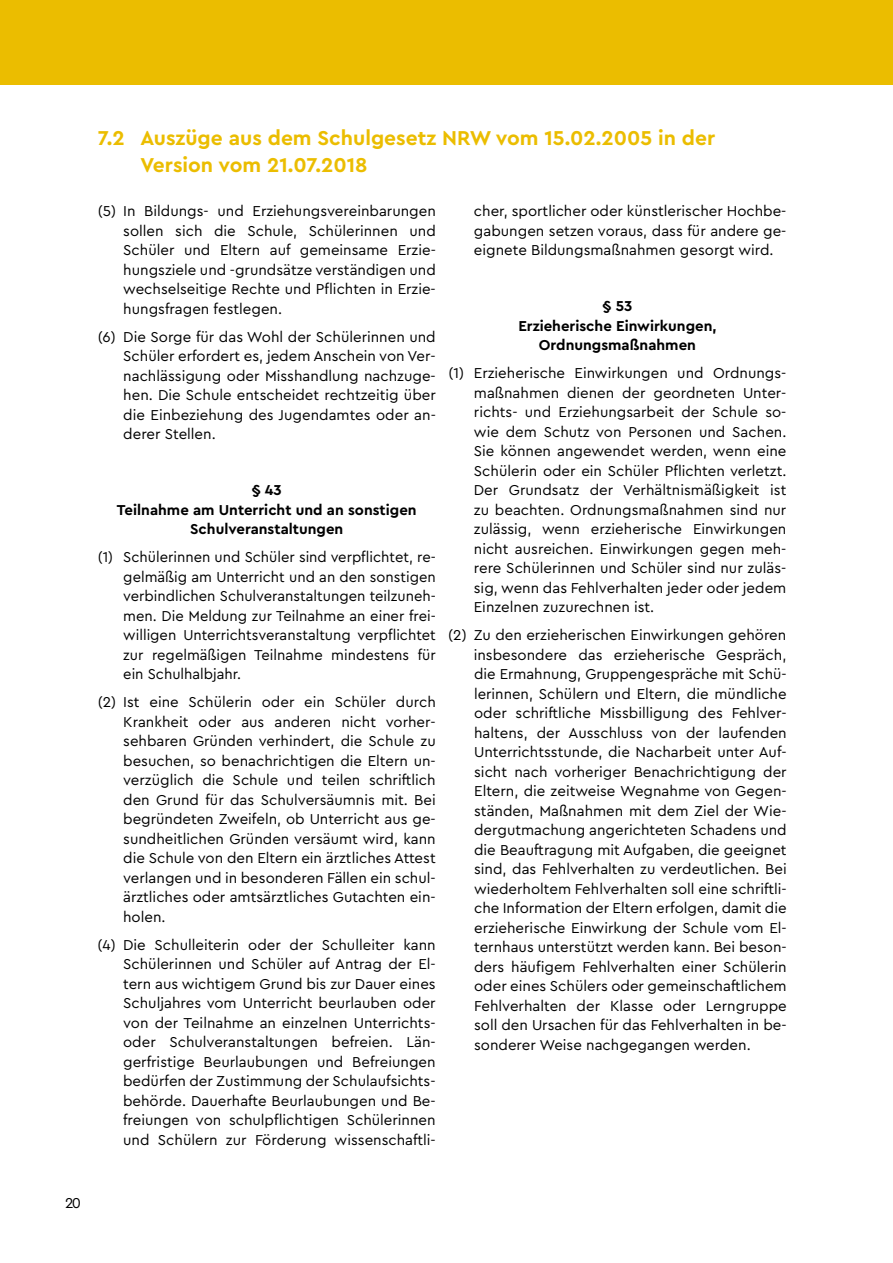
<style>
.page{position:relative;width:893px;height:1263px;background:#fff}
.page>*{position:absolute;margin:0;border:0;box-sizing:border-box;transform-origin:0 0}
.t1{font:700 21px/27.3px "Cera Bielefeld";color:#ebbd00}
.t2{font:15px/19.5px "Cera Bielefeld";color:#000;text-align:justify}
.t3{font:700 15px/19.5px "Cera Bielefeld";color:#000;text-align:center}
</style>
<div class="page">
<div style="left:0;top:0;width:893px;height:85px;background:#ebbd00"></div>
<h1 class="t1" style="left:140px;top:123px;width:576px;text-indent:-43px">7.2 Auszüge aus dem Schulgesetz NRW vom 15.02.2005 in der<br>Version vom 21.07.2018</h1>
<p class="t2" style="left:123px;top:201px;width:314px;text-indent:-25px">(5) In Bildungs- und Erziehungsvereinbarungen sollen sich die Schule, Schülerinnen und Schüler und Eltern auf gemeinsame Erzie&shy;hungsziele und -grundsätze verständigen und wechselseitige Rechte und Pflichten in Erzie&shy;hungsfragen festlegen.</p>
<p class="t2" style="left:123px;top:326px;width:314px;text-indent:-25px">(6) Die Sorge für das Wohl der Schülerinnen und Schüler erfordert es, jedem Anschein von Ver&shy;nachlässigung oder Misshandlung nachzuge&shy;hen. Die Schule entscheidet rechtzeitig über die Einbeziehung des Jugendamtes oder an&shy;derer Stellen.</p>
<p class="t3" style="left:117px;top:480px;width:301px">§ 43<br>Teilnahme am Unterricht und an sonstigen<br>Schulveranstaltungen</p>
<p class="t2" style="left:123px;top:547px;width:314px;text-indent:-25px">(1) Schülerinnen und Schüler sind verpflichtet, re&shy;gelmäßig am Unterricht und an den sonstigen verbindlichen Schulveranstaltungen teilzuneh&shy;men. Die Meldung zur Teilnahme an einer frei&shy;willigen Unterrichtsveranstaltung verpflichtet zur regelmäßigen Teilnahme mindestens für ein Schulhalbjahr.</p>
<p class="t2" style="left:123px;top:692px;width:314px;text-indent:-25px">(2) Ist eine Schülerin oder ein Schüler durch Krankheit oder aus anderen nicht vorher&shy;sehbaren Gründen verhindert, die Schule zu besuchen, so benachrichtigen die Eltern un&shy;verzüglich die Schule und teilen schriftlich den Grund für das Schulversäumnis mit. Bei begründeten Zweifeln, ob Unterricht aus ge&shy;sundheitlichen Gründen versäumt wird, kann die Schule von den Eltern ein ärztliches Attest verlangen und in besonderen Fällen ein schul&shy;ärztliches oder amtsärztliches Gutachten ein&shy;holen.</p>
<p class="t2" style="left:123px;top:934px;width:314px;text-indent:-25px">(4) Die Schulleiterin oder der Schulleiter kann Schülerinnen und Schüler auf Antrag der El&shy;tern aus wichtigem Grund bis zur Dauer eines Schuljahres vom Unterricht beurlauben oder von der Teilnahme an einzelnen Unterrichts&shy;oder Schulveranstaltungen befreien. Län&shy;gerfristige Beurlaubungen und Befreiungen bedürfen der Zustimmung der Schulaufsichts&shy;behörde. Dauerhafte Beurlaubungen und Be&shy;freiungen von schulpflichtigen Schülerinnen und Schülern zur Förderung wissenschaftli-</p>
<p class="t2" style="left:474px;top:201px;width:314px">cher, sportlicher oder künstlerischer Hochbe&shy;gabungen setzen voraus, dass für andere ge&shy;eignete Bildungsmaßnahmen gesorgt wird.</p>
<p class="t3" style="left:518px;top:296px;width:200px">§ 53<br>Erzieherische Einwirkungen,<br>Ordnungsmaßnahmen</p>
<p class="t2" style="left:474px;top:363px;width:314px;text-indent:-25px">(1) Erzieherische Einwirkungen und Ordnungs&shy;maßnahmen dienen der geordneten Unter&shy;richts- und Erziehungsarbeit der Schule so&shy;wie dem Schutz von Personen und Sachen.<br>Sie können angewendet werden, wenn eine Schülerin oder ein Schüler Pflichten verletzt.<br>Der Grundsatz der Verhältnismäßigkeit ist zu beachten. Ordnungsmaßnahmen sind nur zulässig, wenn erzieherische Einwirkungen nicht ausreichen. Einwirkungen gegen meh&shy;rere Schülerinnen und Schüler sind nur zuläs&shy;sig, wenn das Fehlverhalten jeder oder jedem Einzelnen zuzurechnen ist.</p>
<p class="t2" style="left:474px;top:625px;width:314px;text-indent:-26px">(2) Zu den erzieherischen Einwirkungen gehören insbesondere das erzieherische Gespräch, die Ermahnung, Gruppengespräche mit Schü&shy;lerinnen, Schülern und Eltern, die mündliche oder schriftliche Missbilligung des Fehlver&shy;haltens, der Ausschluss von der laufenden Unterrichtsstunde, die Nacharbeit unter Auf&shy;sicht nach vorheriger Benachrichtigung der Eltern, die zeitweise Wegnahme von Gegen&shy;ständen, Maßnahmen mit dem Ziel der Wie&shy;dergutmachung angerichteten Schadens und die Beauftragung mit Aufgaben, die geeignet sind, das Fehlverhalten zu verdeutlichen. Bei wiederholtem Fehlverhalten soll eine schriftli&shy;che Information der Eltern erfolgen, damit die erzieherische Einwirkung der Schule vom El&shy;ternhaus unterstützt werden kann. Bei beson&shy;ders häufigem Fehlverhalten einer Schülerin oder eines Schülers oder gemeinschaftlichem Fehlverhalten der Klasse oder Lerngruppe soll den Ursachen für das Fehlverhalten in be&shy;sonderer Weise nachgegangen werden.</p>
<p class="t2" style="left:65px;top:1192px;width:17px">20</p>
</div>
